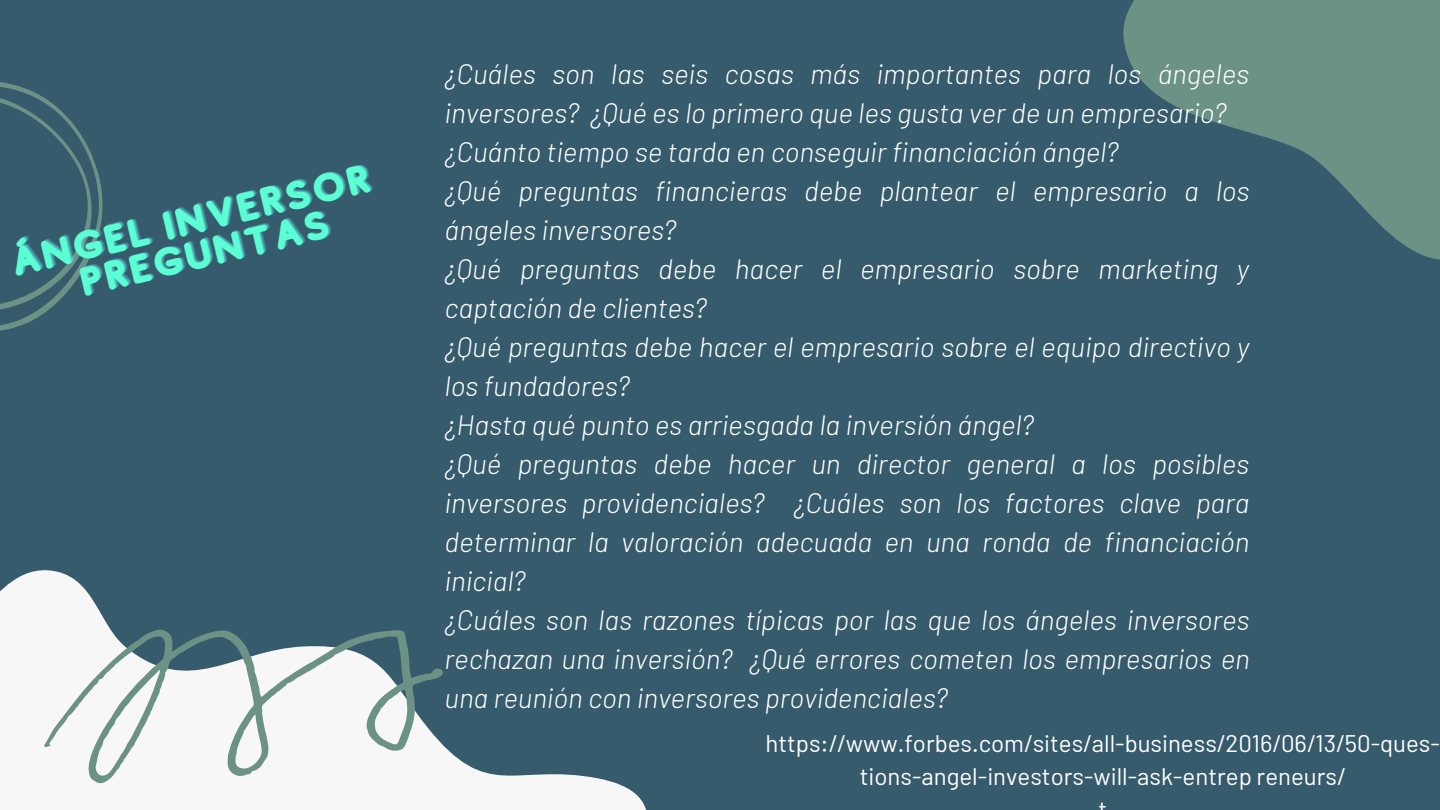
<style>
.page{position:relative;width:1440px;height:810px;background:#365b6d}
.page>*{position:absolute;margin:0;border:0;box-sizing:border-box;transform-origin:0 0}
.t1{font:40px "Studly";color:#5bffd3}
.t2{font:italic 300 28px/39px "Barlow";color:#fff}
.t3{font:24px/33px "Barlow";color:#fff;text-align:center}
</style>
<div class="page">
<svg style="left:0;top:82px;width:103px;height:249px"></svg>
<svg style="left:0;top:570px;width:646px;height:240px"></svg>
<svg style="left:1123px;top:0;width:317px;height:260px;fill:#6c9286"></svg>
<svg style="left:44px;top:629px;width:399px;height:155px;fill:#f7f7f7"></svg>
<h1 class="t1" style="left:6px;top:241px;width:372px;rotate:-13deg">ÁNGEL INVERSOR</h1>
<h1 class="t1" style="left:75px;top:261px;width:259px;rotate:-13deg">PREGUNTAS</h1>
<p class="t2" style="left:445px;top:53px;width:807px">¿Cuáles son las seis cosas más importantes para los ángeles inversores? ¿Qué es lo primero que les gusta ver de un empresario? ¿Cuánto tiempo se tarda en conseguir financiación ángel?<br>¿Qué preguntas financieras debe plantear el empresario a los ángeles inversores?<br>¿Qué preguntas debe hacer el empresario sobre marketing y captación de clientes?<br>¿Qué preguntas debe hacer el empresario sobre el equipo directivo y los fundadores?<br>¿Hasta qué punto es arriesgada la inversión ángel?<br>¿Qué preguntas debe hacer un director general a los posibles inversores providenciales? ¿Cuáles son los factores clave para determinar la valoración adecuada en una ronda de financiación inicial?<br>¿Cuáles son las razones típicas por las que los ángeles inversores rechazan una inversión? ¿Qué errores cometen los empresarios en una reunión con inversores providenciales?</p>
<p class="t3" style="left:765px;top:726px;width:676px">https://www.forbes.com/sites/all-business/2016/06/13/50-ques&shy;tions-angel-investors-will-ask-entrep reneurs/</p>
</div>
